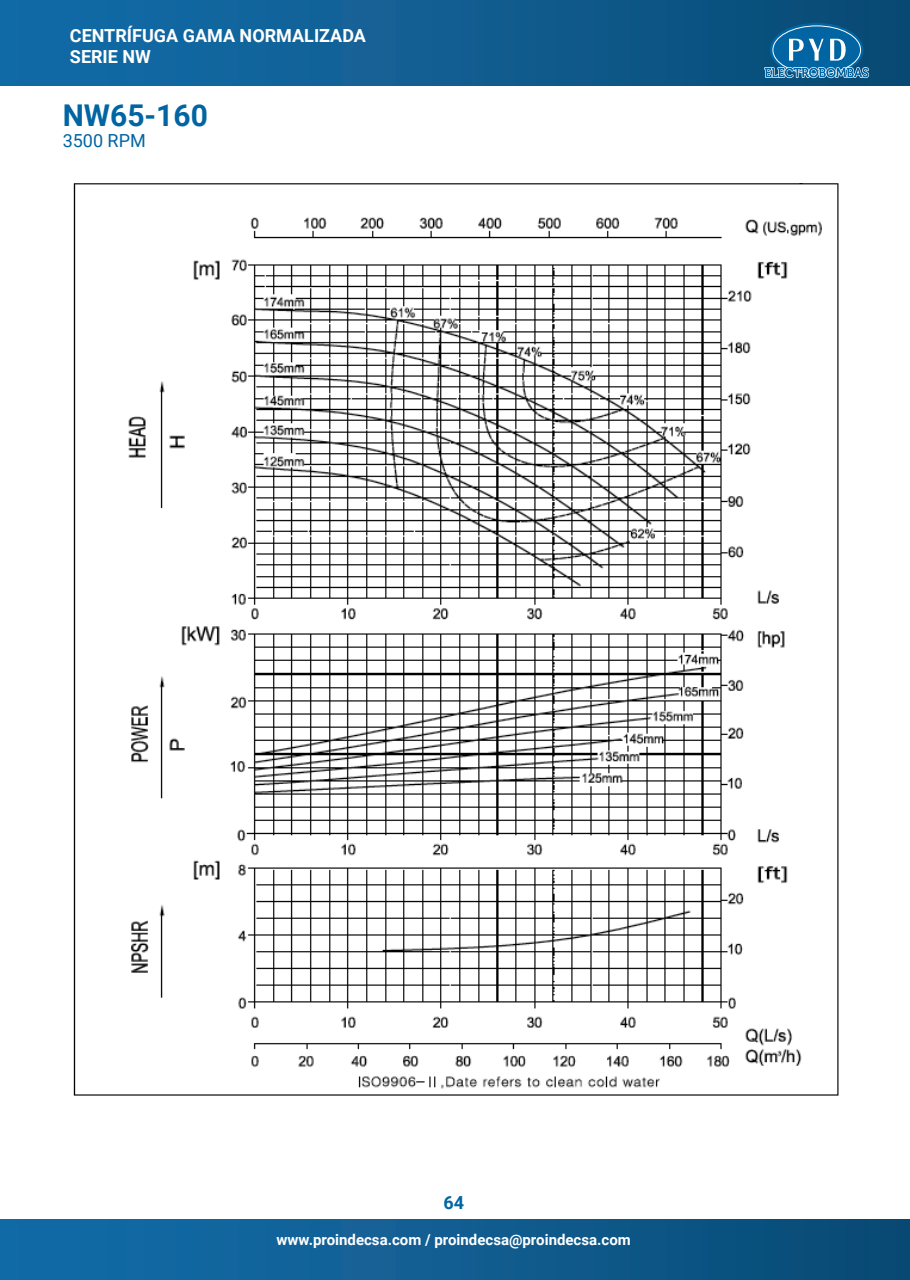
<style>
.page{position:relative;width:910px;height:1280px;background:#fff}
.page>*{position:absolute;margin:0;border:0;box-sizing:border-box;transform-origin:0 0}
.t1{font:700 30px "Roboto";color:#0065a2}
.t2{font:700 18px/21.6px "Roboto";color:#fff}
.t3{font:18px "Roboto";color:#0065a2}
.t4{font:700 18px "Roboto";color:#0065a2}
.t5{font:700 15px "Roboto";color:#fff}
</style>
<div class="page">
<div style="left:0;top:0;width:910px;height:86px;background:linear-gradient(to right,#146daa,#0a4b75)"></div>
<div style="left:0;top:1220px;width:910px;height:60px;background:linear-gradient(to right,#146daa,#0a4b75)"></div>
<svg style="left:770px;top:23px;width:93px;height:54px"></svg>
<svg style="left:763px;top:36px;width:107px;height:50px;background:#2e77a4"></svg>
<img style="left:73px;top:184px;width:766px;height:912px">
<p class="t2" style="left:70px;top:24px;width:298px">CENTRÍFUGA GAMA NORMALIZADA<br>SERIE NW</p>
<h1 class="t1" style="left:63px;top:94px;width:147px">NW65-160</h1>
<p class="t3" style="left:63px;top:128px;width:85px">3500 RPM</p>
<p class="t4" style="left:443px;top:1190px;width:22px">64</p>
<p class="t5" style="left:277px;top:1229px;width:356px">www.proindecsa.com / proindecsa@proindecsa.com</p>
</div>
